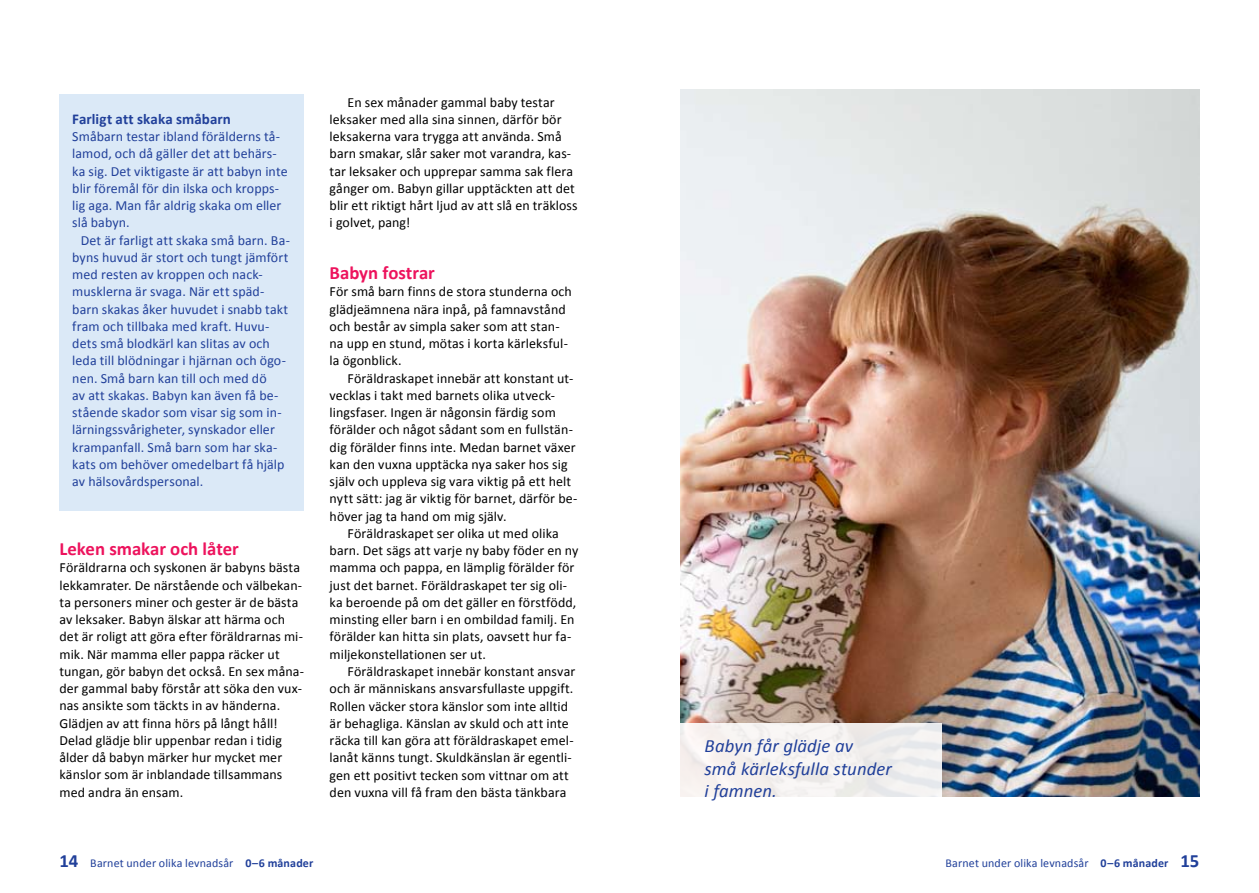
<style>
.page{position:relative;width:1259px;height:893px;background:#fff}
.page>*{position:absolute;margin:0;border:0;box-sizing:border-box;transform-origin:0 0}
.t1{font:italic 18.75px/22.5px "Calibri";letter-spacing:.005em;color:#21409a}
.t2{font:700 18.75px "Calibri";color:#ed135d}
.t3{font:700 15px "Calibri";letter-spacing:.005em;color:#21409a}
.t4{font:13.95px/17.2px "Calibri";letter-spacing:.005em;color:#000}
.t5{font:13.95px/17.2px "Calibri";letter-spacing:.005em;color:#21409a}
.t6{font:12px "Calibri";letter-spacing:.01em;color:#21409a}
.s1{font-weight:700;font-size:18.75px}
.s2{font-weight:700}
</style>
<div class="page">
<img style="left:680px;top:89px;width:519px;height:708px">
<div style="left:60px;top:95px;width:244px;height:416px;background:#dbe9f7"></div>
<svg style="left:680px;top:724px;width:261px;height:73px;fill:#f5f1ef"></svg>
<p class="t3" style="left:72px;top:110px;width:160px">Farligt att skaka småbarn</p>
<p class="t5" style="left:72px;top:127px;width:217px">Småbarn testar ibland förälderns tå&shy;lamod, och då gäller det att behärs&shy;ka sig. Det viktigaste är att babyn inte blir föremål för din ilska och kropps&shy;lig aga. Man får aldrig skaka om eller slå babyn.</p>
<p class="t5" style="left:72px;top:231px;width:219px;text-indent:8px">Det är farligt att skaka små barn. Ba&shy;byns huvud är stort och tungt jämfört med resten av kroppen och nack&shy;musklerna är svaga. När ett späd&shy;barn skakas åker huvudet i snabb takt fram och tillbaka med kraft. Huvu&shy;dets små blodkärl kan slitas av och leda till blödningar i hjärnan och ögo&shy;nen. Små barn kan till och med dö<br>av att skakas. Babyn kan även få be&shy;stående skador som visar sig som in&shy;lärningssvårigheter, synskador eller krampanfall. Små barn som har ska&shy;kats om behöver omedelbart få hjälp av hälsovårdspersonal.</p>
<h1 class="t2" style="left:60px;top:537px;width:181px">Leken smakar och låter</h1>
<p class="t4" style="left:59px;top:558px;width:246px">Föräldrarna och syskonen är babyns bästa lekkamrater. De närstående och välbekan&shy;ta personers miner och gester är de bästa av leksaker. Babyn älskar att härma och det är roligt att göra efter föräldrarnas mi&shy;mik. När mamma eller pappa räcker ut tungan, gör babyn det också. En sex måna&shy;der gammal baby förstår att söka den vux&shy;nas ansikte som täckts in av händerna.<br>Glädjen av att finna hörs på långt håll!<br>Delad glädje blir uppenbar redan i tidig ålder då babyn märker hur mycket mer känslor som är inblandade tillsammans med andra än ensam.</p>
<p class="t4" style="left:330px;top:93px;width:249px">En sex månader gammal baby testar leksaker med alla sina sinnen, därför bör leksakerna vara trygga att använda. Små barn smakar, slår saker mot varandra, kas&shy;tar leksaker och upprepar samma sak flera gånger om. Babyn gillar upptäckten att det blir ett riktigt hårt ljud av att slå en träkloss i golvet, pang!</p>
<h1 class="t2" style="left:330px;top:261px;width:107px">Babyn fostrar</h1>
<p class="t4" style="left:330px;top:282px;width:244px">För små barn finns de stora stunderna och glädjeämnena nära inpå, på famnavstånd och består av simpla saker som att stan&shy;na upp en stund, mötas i korta kärleksful&shy;la ögonblick.</p>
<p class="t4" style="left:330px;top:369px;width:249px;text-indent:18px">Föräldraskapet innebär att konstant ut&shy;vecklas i takt med barnets olika utveck&shy;lingsfaser. I ngen är någonsin färdig som förälder och något sådant som en fullstän&shy;dig förälder finns inte. Medan barnet växer kan den vuxna upptäcka nya saker hos sig själv och uppleva sig vara viktig på ett helt nytt sätt: jag är viktig för barnet, därför be&shy;höver jag ta hand om mig själv.</p>
<p class="t4" style="left:330px;top:524px;width:250px;text-indent:18px">Föräldraskapet ser olika ut med olika barn. Det sägs att varje ny baby föder en ny mamma och pappa, en lämplig förälder för just det barnet. Föräldraskapet ter sig oli&shy;ka beroende på om det gäller en förstfödd, minsting eller barn i en ombildad familj. En förälder kan hitta sin plats, oavsett hur fa&shy;miljekonstellationen ser ut.</p>
<p class="t4" style="left:330px;top:662px;width:247px;text-indent:18px">Föräldraskapet innebär konstant ansvar och är människans ansvarsfullaste uppgift.<br>Rollen väcker stora känslor som inte alltid är behagliga. Känslan av skuld och att inte räcka till kan göra att föräldraskapet emel&shy;lanåt känns tungt. Skuldkänslan är egentli&shy;gen ett positivt tecken som vittnar om att den vuxna vill få fram den bästa tänkbara</p>
<h1 class="t1" style="left:704px;top:734px;width:189px">Babyn får glädje av<br>små kärleksfulla stunder i famnen.</h1>
<p class="t6" style="left:60px;top:856px;width:255px"><span class="s1">14</span> Barnet under olika levnadsår <span class="s2">0–6 månader</span></p>
<p class="t6" style="left:945px;top:856px;width:255px">Barnet under olika levnadsår <span class="s2">0–6 månader</span> <span class="s1">15</span></p>
</div>
